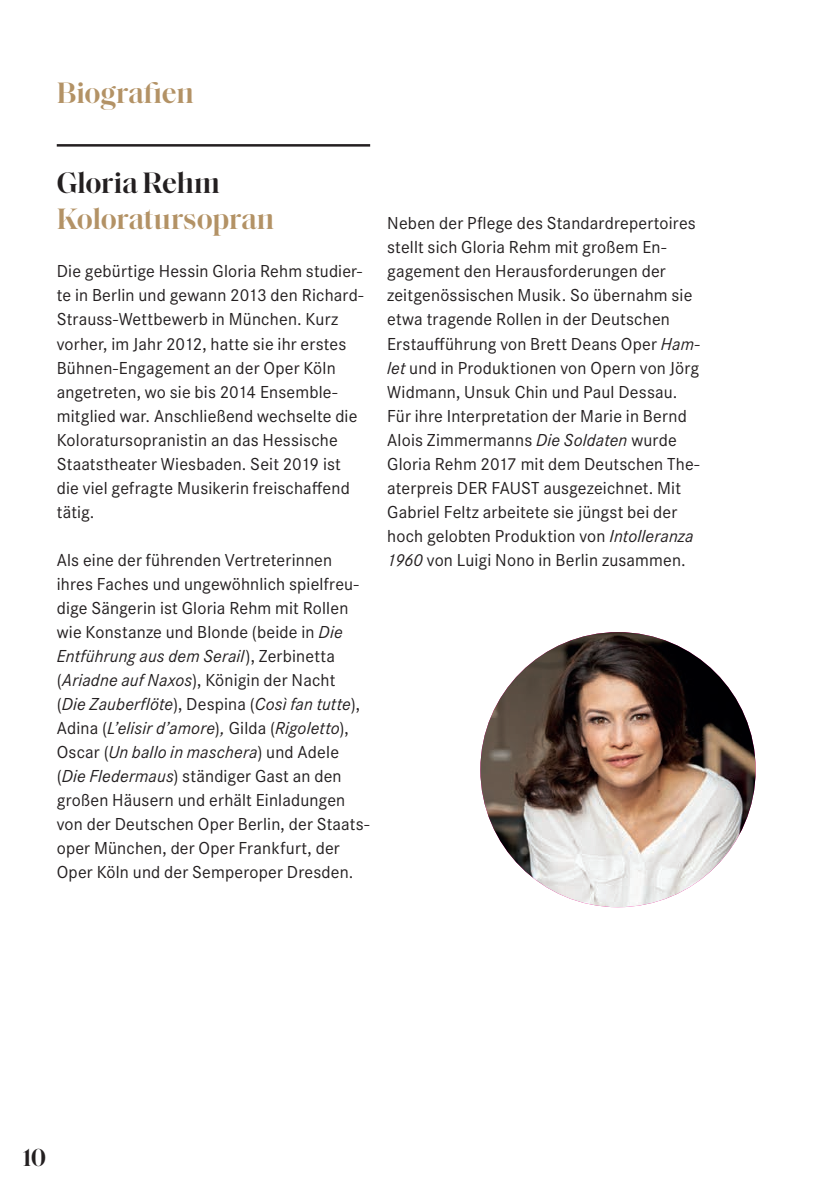
<style>
.page{position:relative;width:840px;height:1191px;background:#fff}
.page>*{position:absolute;margin:0;border:0;box-sizing:border-box;transform-origin:0 0}
.Komponist_15pt{font:600 30px "Saol Display";letter-spacing:-.005em;color:#b39265}
.Rubrik_Titel_gold_15pt{font:600 30px "Saol Display";letter-spacing:-.005em;color:#b39265}
.Komponist_15pt-2{font:600 30px "Saol Display";letter-spacing:-.01em;color:#231f20}
.t1{font:600 25px "Saol Display";color:#231f20}
.Fließtext_9pt{font:18px/24px "Corporate S Pro";letter-spacing:.01em;color:#231f20}
.s1{font-style:italic}
</style>
<div class="page">
<img style="left:480px;top:632px;width:275px;height:275px;border-radius:137px">
<hr style="left:57px;top:144px;width:313px;height:3px;background:#231f20">
<p class="Rubrik_Titel_gold_15pt" style="left:57px;top:71px;width:138px">Biografien</p>
<p class="Komponist_15pt-2" style="left:57px;top:161px;width:164px">Gloria Rehm</p>
<p class="Komponist_15pt" style="left:57px;top:197px;width:219px">Koloratursopran</p>
<p class="Fließtext_9pt" style="left:57px;top:258px;width:308px">Die gebürtige Hessin Gloria Rehm studier&shy;te in Berlin und gewann 2013 den Richard-Strauss-Wettbewerb in München. Kurz vorher, im Jahr 2012, hatte sie ihr erstes Bühnen-Engagement an der Oper Köln angetreten, wo sie bis 2014 Ensemble&shy;mitglied war. Anschließend wechselte die Koloratursopranistin an das Hessische Staatstheater Wiesbaden. Seit 2019 ist die viel gefragte Musikerin freischaffend tätig.</p>
<p class="Fließtext_9pt" style="left:57px;top:546px;width:314px">Als eine der führenden Vertreterinnen ihres Faches und ungewöhnlich spielfreu&shy;dige Sängerin ist Gloria Rehm mit Rollen wie Konstanze und Blonde (beide in <span class="s1">Die Entführung aus dem Serail</span>), Zerbinetta (<span class="s1">Ariadne auf Naxos</span>), Königin der Nacht<br>(<span class="s1">Die Zauberflöte</span>), Despina (<span class="s1">Così fan tutte</span>), Adina (<span class="s1">L’elisir d’amore</span>)<span class="s1">,</span> Gilda (<span class="s1">Rigoletto</span>), Oscar (<span class="s1">Un ballo in maschera</span>) und Adele (<span class="s1">Die Fledermaus</span>) ständiger Gast an den großen Häusern und erhält Einladungen von der Deutschen Oper Berlin, der Staats&shy;oper München, der Oper Frankfurt, der Oper Köln und der Semperoper Dresden.</p>
<p class="Fließtext_9pt" style="left:387px;top:210px;width:314px">Neben der Pflege des Standardrepertoires stellt sich Gloria Rehm mit großem En&shy;gagement den Herausforderungen der zeitgenössischen Musik. So übernahm sie etwa tragende Rollen in der Deutschen Erstaufführung von Brett Deans Oper <span class="s1">Ham&shy;let</span> und in Produktionen von Opern von Jörg Widmann, Unsuk Chin und Paul Dessau.<br>Für ihre Interpretation der Marie in Bernd Alois Zimmermanns <span class="s1">Die Soldaten</span> wurde Gloria Rehm 2017 mit dem Deutschen The&shy;aterpreis DER FAUST ausgezeichnet. Mit Gabriel Feltz arbeitete sie jüngst bei der hoch gelobten Produktion von <span class="s1">Intolleranza 1960</span> von Luigi Nono in Berlin zusammen.</p>
<h2 class="t1" style="left:23px;top:1138px;width:25px">10</h2>
</div>
